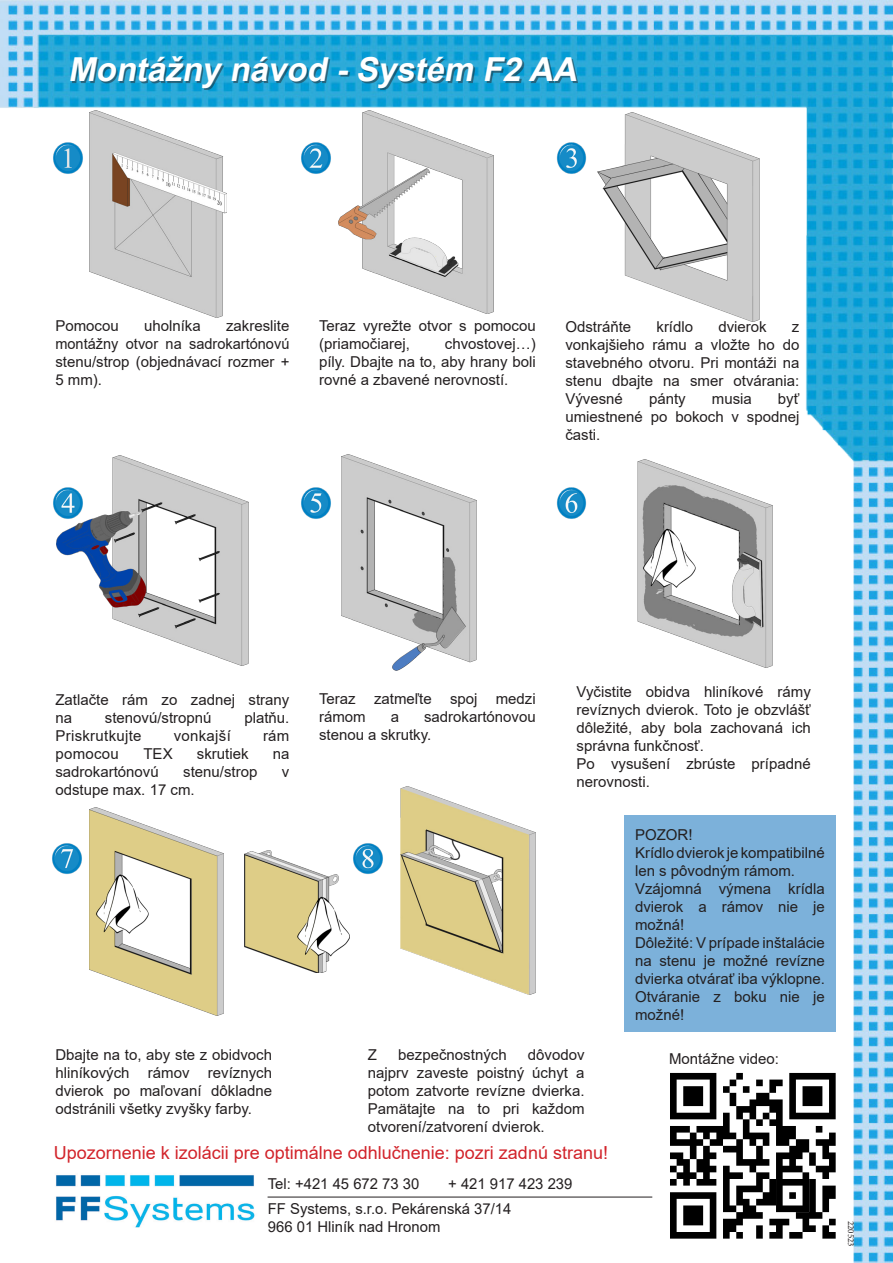
<style>
.page{position:relative;width:893px;height:1263px;background:#fff}
.page>*{position:absolute;margin:0;border:0;box-sizing:border-box;transform-origin:0 0}
.t1{font:italic 700 33px "Arial";color:#fff}
.t2{font:18px "Arial";color:#d2232a}
.t3{font:15px/18px "Arial";color:#231f20;text-align:justify}
.t4{font:15px "Arial";letter-spacing:.02em;color:#231f20}
.t5{font:9px "Minion Pro";color:#231f20}
</style>
<div class="page">
<img style="left:0;top:0;width:893px;height:1263px">
<img style="left:89px;top:111px;width:137px;height:206px">
<img style="left:339px;top:111px;width:155px;height:202px">
<img style="left:597px;top:113px;width:163px;height:208px">
<img style="left:56px;top:455px;width:193px;height:210px">
<img style="left:342px;top:454px;width:134px;height:219px">
<img style="left:631px;top:459px;width:141px;height:208px">
<img style="left:89px;top:807px;width:134px;height:208px">
<img style="left:244px;top:850px;width:105px;height:122px">
<img style="left:401px;top:787px;width:135px;height:208px">
<img style="left:51px;top:140px;width:34px;height:36px">
<img style="left:298px;top:140px;width:35px;height:36px">
<img style="left:554px;top:140px;width:35px;height:36px">
<img style="left:51px;top:485px;width:34px;height:36px">
<img style="left:298px;top:485px;width:35px;height:36px">
<img style="left:554px;top:485px;width:35px;height:36px">
<img style="left:350px;top:840px;width:35px;height:36px">
<img style="left:49px;top:840px;width:35px;height:36px">
<div style="left:624px;top:815px;width:212px;height:217px;background:#7cb1da"></div>
<div style="left:72px;top:59px;width:506px;height:31px;background:#231f20;opacity:.5"></div>
<div style="left:663px;top:1066px;width:179px;height:179px;background:#fff"></div>
<svg style="left:670px;top:1073px;width:166px;height:165px"></svg>
<img style="left:49px;top:1167px;width:212px;height:66px">
<hr style="left:268px;top:1197px;width:384px;height:1px;background:#231f20">
<p class="t1" style="left:68px;top:47px;width:518px">Montážny návod -Systém F2 AA</p>
<p class="t3" style="left:55px;top:317px;width:235px;text-indent:171px">zakreslite montážny otvor na sadrokartónovú stenu/strop (objednávací rozmer + 5 mm).</p>
<p class="t3" style="left:319px;top:317px;width:218px">Teraz vyrežte otvor s pomocou (priamočiarej,</p>
<p class="t3" style="left:55px;top:317px;width:65px">Pomocou</p>
<p class="t3" style="left:144px;top:317px;width:58px">uholníka</p>
<p class="t3" style="left:319px;top:335px;width:218px;text-indent:126px">chvostovej…) píly. Dbajte na to, aby hrany boli rovné a zbavené nerovností.</p>
<p class="t3" style="left:565px;top:318px;width:67px">Odstráňte</p>
<p class="t3" style="left:656px;top:318px;width:38px">krídlo</p>
<p class="t3" style="left:718px;top:318px;width:50px">dvierok</p>
<p class="t3" style="left:565px;top:318px;width:235px;text-indent:226px">z vonkajšieho rámu a vložte ho do stavebného otvoru. Pri montáži na stenu dbajte na smer otvárania:<br>Vývesné</p>
<p class="t3" style="left:649px;top:390px;width:38px">pánty</p>
<p class="t3" style="left:712px;top:390px;width:42px">musia</p>
<p class="t3" style="left:565px;top:390px;width:235px;text-indent:213px">byť umiestnené po bokoch v spodnej časti.</p>
<p class="t3" style="left:55px;top:691px;width:235px">Zatlačte rám zo zadnej strany na</p>
<p class="t3" style="left:105px;top:709px;width:108px">stenovú/stropnú</p>
<p class="t3" style="left:244px;top:709px;width:47px">platňu.</p>
<p class="t4" style="left:55px;top:726px;width:88px">Priskrutkujte</p>
<p class="t4" style="left:174px;top:726px;width:59px">vonkajší</p>
<p class="t3" style="left:263px;top:727px;width:28px">rám</p>
<p class="t4" style="left:55px;top:744px;width:65px">pomocou</p>
<p class="t3" style="left:143px;top:745px;width:31px">TEX</p>
<p class="t3" style="left:197px;top:745px;width:53px">skrutiek</p>
<p class="t3" style="left:273px;top:745px;width:18px">na</p>
<p class="t3" style="left:55px;top:763px;width:105px">sadrokartónovú</p>
<p class="t3" style="left:183px;top:763px;width:76px">stenu/strop</p>
<p class="t3" style="left:282px;top:763px;width:9px">v</p>
<p class="t3" style="left:55px;top:781px;width:141px">odstupe max. 17 cm.</p>
<p class="t3" style="left:319px;top:690px;width:218px">Teraz zatmeľte spoj medzi rámom</p>
<p class="t3" style="left:319px;top:708px;width:218px;text-indent:105px">sadrokartónovou stenou a skrutky.</p>
<p class="t3" style="left:391px;top:708px;width:10px">a</p>
<p class="t3" style="left:577px;top:682px;width:236px">Vyčistite obidva hliníkové rámy revíznych dvierok. Toto je obzvlášť dôležité, aby bola zachovaná ich správna funkčnosť.</p>
<p class="t3" style="left:577px;top:754px;width:236px">Po vysušení zbrúste prípadné nerovnosti.</p>
<p class="t3" style="left:55px;top:1045px;width:218px">Dbajte na to, aby ste z obidvoch hliníkových rámov revíznych dvierok po maľovaní dôkladne odstránili všetky zvyšky farby.</p>
<p class="t3" style="left:368px;top:1045px;width:11px">Z</p>
<p class="t3" style="left:398px;top:1045px;width:110px">bezpečnostných</p>
<p class="t3" style="left:368px;top:1045px;width:218px;text-indent:160px">dôvodov najprv zaveste poistný úchyt a potom zatvorte revízne dvierka.<br>Pamätajte na to pri každom otvorení/zatvorení dvierok.</p>
<p class="t2" style="left:54px;top:1140px;width:556px">Upozornenie k izolácii pre optimálne odhlučnenie: pozri zadnú stranu!</p>
<p class="t3" style="left:268px;top:1175px;width:153px">Tel: +421 45 672 73 30</p>
<p class="t3" style="left:448px;top:1175px;width:126px">+ 421 917 423 239</p>
<p class="t3" style="left:268px;top:1199px;width:245px">FF Systems, s.r.o. Pekárenská 37/14</p>
<p class="t3" style="left:268px;top:1217px;width:174px">966 01 Hliník nad Hronom</p>
<p class="t3" style="left:635px;top:826px;width:59px">POZOR!</p>
<p class="t3" style="left:635px;top:844px;width:191px">Krídlo dvierok je kompatibilné len s pôvodným rámom.</p>
<p class="t3" style="left:635px;top:880px;width:191px">Vzájomná výmena krídla dvierok a rámov nie je možná!</p>
<p class="t3" style="left:635px;top:934px;width:191px">Dôležité: V prípade inštalácie na stenu je možné revízne dvierka otvárať iba výklopne.<br>Otváranie z boku nie je možné!</p>
<p class="t3" style="left:669px;top:1049px;width:112px">Montážne video:</p>
<p class="t5" style="left:857px;top:1220px;width:27px;rotate:90deg">220523</p>
</div>
